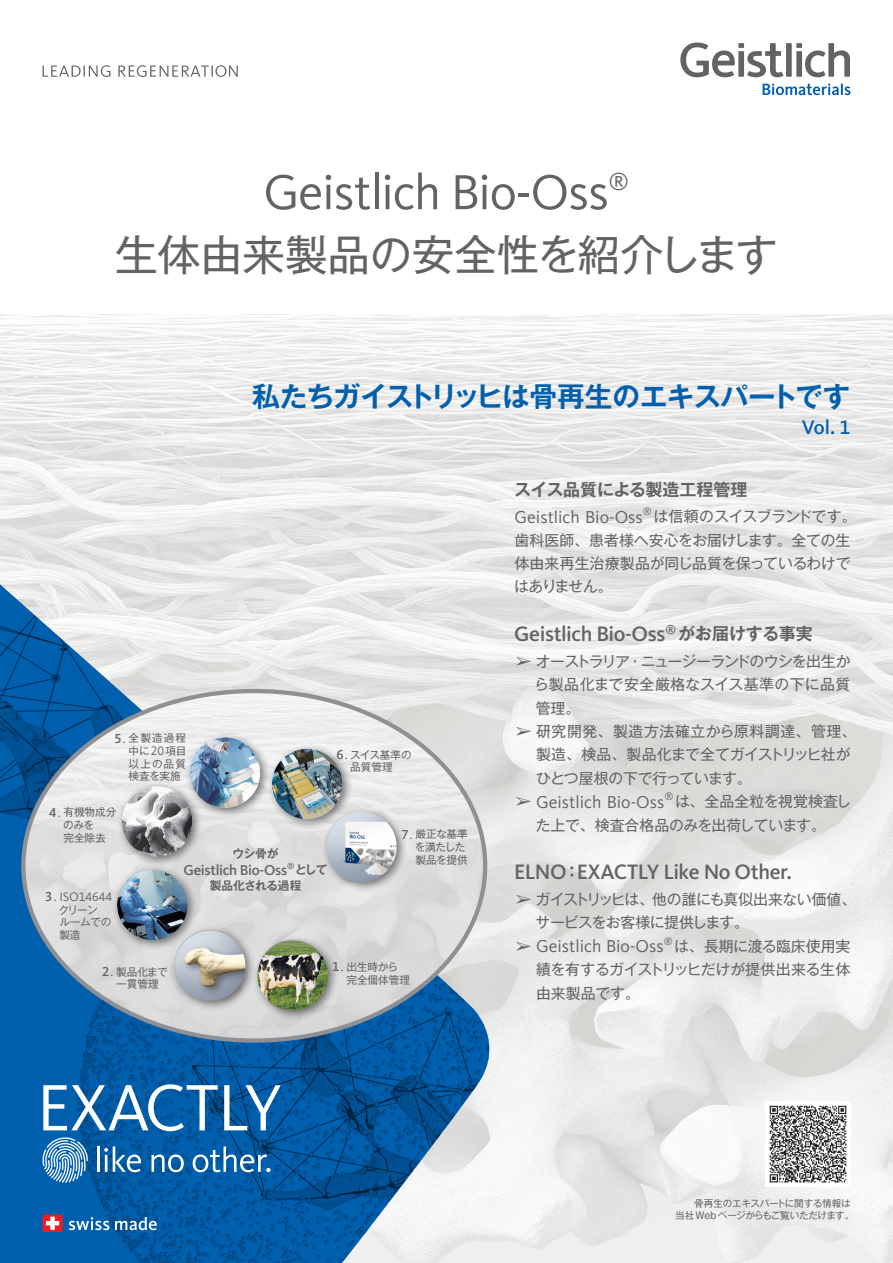
<style>
.page{position:relative;width:893px;height:1263px;background:#fff}
.page>*{position:absolute;margin:0;border:0;box-sizing:border-box;transform-origin:0 0}
.t1{font:51px "Kievit Pro";letter-spacing:-.02em;color:#636366}
.t2{font:42.45px "Gothic MB101 Pro";color:#636366}
.t3{font:700 27.6px "Gothic MB101 Pro De";letter-spacing:-.03em;color:#0160ae}
.t4{font:23.85px "Kievit Pro";color:#636366}
.t5{font:500 21.6px "Kievit Pro";letter-spacing:-.02em;color:#636366}
.t6{font:500 20.25px "Kievit Pro";color:#0160ae}
.t7{font:17.85px "Kievit Pro";color:#636366}
.t8{font:700 16.95px "Gothic MB101 Pro De";letter-spacing:-.005em;color:#636366}
.t9{font:15.9px "MS P Gothic";color:#636366;scale:1.1 1}
.t10{font:14.85px/23.4px "Gothic MB101 Pro";letter-spacing:-.015em;color:#636366;text-align:justify}
.t11{font:14.85px "Gothic MB101 Pro";letter-spacing:-.035em;color:#636366}
.t12{font:14.85px "Gothic MB101 Pro";letter-spacing:.04em;color:#636366}
.t13{font:500 14.85px "Kievit Pro";letter-spacing:-.02em;color:#636366}
.t14{font:14.85px "Gothic MB101 Pro";letter-spacing:-.04em;color:#636366}
.t15{font:14.85px "Gothic MB101 Pro";letter-spacing:.005em;color:#636366}
.t16{font:500 13.5px "Kievit Pro";color:#636366}
.t17{font:12.75px "Kievit Pro";letter-spacing:-.005em;color:#636366}
.t18{font:500 12.6px "Kievit Pro";color:#636366}
.t19{font:700 11.7px "Gothic MB101 Pro De";letter-spacing:-.025em;color:#636366}
.t20{font:10.65px/12.8px "Gothic MB101 Pro";color:#636366}
.t21{font:10.65px/12.8px "Gothic MB101 Pro";letter-spacing:-.03em;color:#636366}
.t22{font:10.65px/12.8px "Gothic MB101 Pro";letter-spacing:-.04em;color:#636366}
.t23{font:10.35px "Kievit Pro";color:#636366}
.t24{font:9.6px/12.8px "Gothic MB101 Pro";letter-spacing:-.025em;color:#636366}
.t25{font:500 8.7px "Kievit Pro";color:#636366}
.s1{font-weight:400;font-size:12.75px}
.s2{font-weight:500;font-size:13.5px}
.s3{font-family:"MS P Gothic";font-size:15.9px}
</style>
<div class="page">
<img style="left:0;top:315px;width:893px;height:948px">
<svg style="left:0;top:573px;width:494px;height:690px;fill:#efeeee"></svg>
<img style="left:0;top:583px;width:491px;height:680px">
<img style="left:23px;top:691px;width:462px;height:349px">
<svg style="left:680px;top:43px;width:170px;height:34px"></svg>
<svg style="left:763px;top:84px;width:87px;height:11px"></svg>
<svg style="left:43px;top:65px;width:195px;height:12px"></svg>
<div style="left:112px;top:732px;width:296px;height:290px;background:#231f20;opacity:.6"></div>
<img style="left:189px;top:737px;width:34px;height:65px">
<svg style="left:43px;top:1084px;width:175px;height:47px"></svg>
<svg style="left:224px;top:1085px;width:57px;height:45px"></svg>
<hr style="left:97px;top:1146px;width:3px;height:26px;background:#fff">
<svg style="left:104px;top:1146px;width:37px;height:26px"></svg>
<svg style="left:151px;top:1154px;width:33px;height:18px"></svg>
<svg style="left:193px;top:1146px;width:78px;height:26px"></svg>
<svg style="left:42px;top:1137px;width:46px;height:46px"></svg>
<svg style="left:69px;top:1217px;width:40px;height:13px"></svg>
<svg style="left:115px;top:1217px;width:42px;height:13px"></svg>
<div style="left:43px;top:1214px;width:20px;height:18px;background:#ee1d23;border-radius:2px"></div>
<svg style="left:46px;top:1216px;width:13px;height:14px"></svg>
<img style="left:765px;top:1101px;width:85px;height:85px">
<h1 class="t1" style="left:263px;top:161px;width:347px">Geistlich Bio-Oss</h1>
<h2 class="t2" style="left:115px;top:220px;width:664px">生体由来製品の安全性を紹介します</h2>
<h3 class="t4" style="left:608px;top:168px;width:22px">R</h3>
<h3 class="t3" style="left:252px;top:374px;width:600px">私たちガイストリッヒは骨再生のエキスパートです</h3>
<h3 class="t6" style="left:802px;top:414px;width:50px">Vol 1.</h3>
<p class="t20" style="left:129px;top:730px;width:59px">全製造過程</p>
<p class="t16" style="left:115px;top:730px;width:13px">5<span class="s1">.</span></p>
<p class="t20" style="left:129px;top:743px;width:59px">中に<br>以上の品質検査を実施</p>
<p class="t20" style="left:165px;top:743px;width:22px">項目</p>
<p class="t17" style="left:151px;top:743px;width:15px">20</p>
<p class="t20" style="left:350px;top:747px;width:63px">スイス基準の</p>
<p class="t16" style="left:336px;top:746px;width:13px">6<span class="s1">.</span></p>
<p class="t20" style="left:350px;top:759px;width:44px">品質管理</p>
<p class="t20" style="left:63px;top:804px;width:55px">有機物成分</p>
<p class="t16" style="left:49px;top:804px;width:13px">4<span class="s1">.</span></p>
<p class="t20" style="left:63px;top:817px;width:44px">のみを完全除去</p>
<p class="t17" style="left:45px;top:889px;width:68px"><span class="s2">3</span>. ISO14644</p>
<p class="t21" style="left:59px;top:902px;width:54px">クリーン<br>ルームでの製造</p>
<p class="t19" style="left:233px;top:844px;width:47px">ウシ骨が</p>
<p class="t25" style="left:287px;top:860px;width:9px">®</p>
<p class="t13" style="left:183px;top:861px;width:105px">Geistlich Bio-Oss</p>
<p class="t19" style="left:210px;top:876px;width:93px">製品化される過程</p>
<p class="t19" style="left:295px;top:860px;width:34px">として</p>
<p class="t20" style="left:415px;top:826px;width:54px">厳正な基準</p>
<p class="t16" style="left:401px;top:826px;width:13px">7<span class="s1">.</span></p>
<p class="t22" style="left:415px;top:839px;width:54px">を満たした製品を提供</p>
<p class="t20" style="left:116px;top:964px;width:53px">製品化まで</p>
<p class="t16" style="left:102px;top:963px;width:13px">2<span class="s1">.</span></p>
<p class="t20" style="left:116px;top:976px;width:44px">一貫管理</p>
<p class="t20" style="left:346px;top:959px;width:53px">出生時から</p>
<p class="t16" style="left:332px;top:958px;width:13px">1<span class="s1">.</span></p>
<p class="t20" style="left:346px;top:972px;width:65px">完全個体管理</p>
<p class="t8" style="left:514px;top:475px;width:235px">スイス品質による製造工程管理</p>
<p class="t10" style="left:653px;top:503px;width:205px">は信頼のスイスブランドです。</p>
<p class="t23" style="left:643px;top:506px;width:11px">®</p>
<p class="t7" style="left:514px;top:506px;width:130px">Geistlich Bio-Oss</p>
<p class="t10" style="left:514px;top:526px;width:338px">歯科医師、患者様へ安心をお届けします。全ての生体由来再生治療製品が同じ品質を保っているわけではありません。</p>
<p class="t8" style="left:678px;top:619px;width:136px">がお届けする事実</p>
<p class="t18" style="left:666px;top:622px;width:12px">®</p>
<h3 class="t5" style="left:514px;top:620px;width:153px">Geistlich Bio-Oss</h3>
<p class="t10" style="left:534px;top:647px;width:318px;text-indent:-20px"><span class="s3">➢</span> オーストラリア･ニュージーランドのウシを出生から製品化まで安全厳格なスイス基準の下に品質管理。</p>
<p class="t12" style="left:514px;top:719px;width:343px"><span class="s3">➢</span> 研究開発、製造方法確立から原料調達、管理、</p>
<p class="t10" style="left:536px;top:741px;width:316px">製造、検品、製品化まで全てガイストリッヒ社が</p>
<p class="t10" style="left:536px;top:764px;width:217px">ひとつ屋根の下で行っています。</p>
<p class="t15" style="left:675px;top:789px;width:178px">は、全品全粒を視覚検査し</p>
<p class="t23" style="left:664px;top:790px;width:11px">®</p>
<p class="t7" style="left:536px;top:791px;width:130px">Geistlich Bio-Oss</p>
<p class="t9" style="left:514px;top:794px;width:17px">➢</p>
<p class="t10" style="left:536px;top:811px;width:292px">た上で、検査合格品のみを出荷しています。</p>
<h3 class="t5" style="left:577px;top:859px;width:217px">EXACTLY Like No Other.</h3>
<h3 class="t5" style="left:514px;top:859px;width:54px">ELNO</h3>
<p class="t11" style="left:514px;top:887px;width:343px"><span class="s3">➢</span> ガイストリッヒは、他の誰にも真似出来ない価値、</p>
<p class="t14" style="left:535px;top:910px;width:215px">サービスをお客様に提供します。</p>
<p class="t10" style="left:674px;top:932px;width:178px">は、長期に渡る臨床使用実</p>
<p class="t8" style="left:563px;top:858px;width:19px">：</p>
<p class="t23" style="left:664px;top:935px;width:11px">®</p>
<p class="t7" style="left:536px;top:936px;width:129px">Geistlich Bio-Oss</p>
<p class="t9" style="left:514px;top:938px;width:17px">➢</p>
<p class="t10" style="left:536px;top:956px;width:316px">績を有するガイストリッヒだけが提供出来る生体由来製品です。</p>
<p class="t24" style="left:675px;top:1195px;width:181px;text-indent:19px">骨再生のエキスパートに関する情報は当社Webページからもご覧いただけます。</p>
</div>
